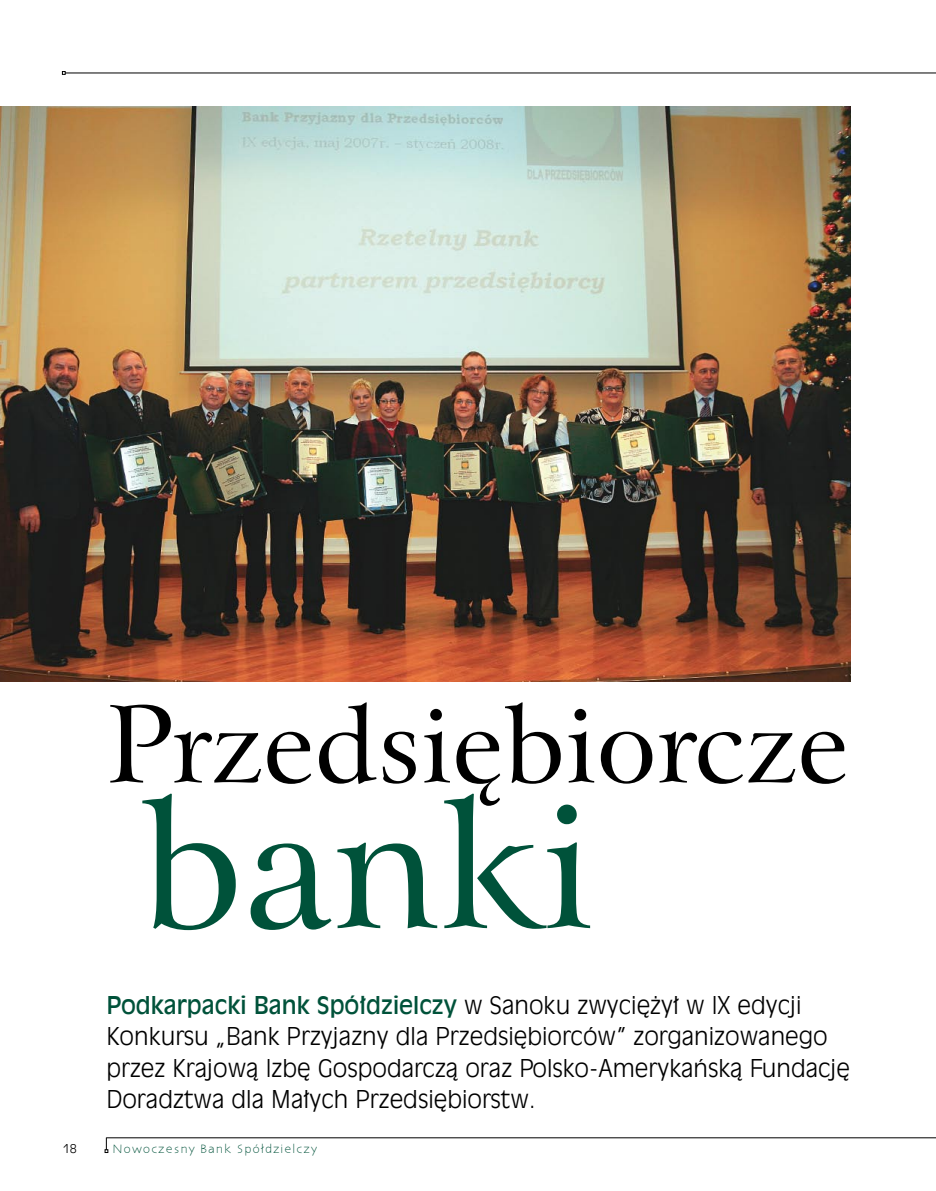
<style>
.page{position:relative;width:936px;height:1191px;background:#fff}
.page>*{position:absolute;margin:0;border:0;box-sizing:border-box;transform-origin:0 0}
.t1{font:178.5px "Arrus EU";color:#00523a}
.t2{font:106.5px "Arrus EU";color:#000}
.t3{font:24px/31.5px "Incised 901 Lt EU";color:#000}
.t4{font:12px "EFN Irbis Light OT";letter-spacing:.1em;color:#00523a}
.t5{font:12px "Incised 901 Lt EU";color:#000}
.s1{font-family:"Incised 901 EU";color:#00523a}
</style>
<div class="page">
<hr style="left:65px;top:73px;width:870px;height:1px;background:#000">
<hr style="left:106px;top:1137px;width:829px;height:1px;background:#000">
<svg style="left:62px;top:71px;width:3px;height:4px"></svg>
<svg style="left:105px;top:1137px;width:3px;height:15px"></svg>
<img style="left:0;top:106px;width:850px;height:575px">
<p class="t2" style="left:106px;top:679px;width:744px">Przedsiębiorcze</p>
<p class="t1" style="left:140px;top:754px;width:455px">banki</p>
<p class="t3" style="left:106px;top:989px;width:745px"><span class="s1">Podkarpacki Bank Spółdzielczy</span> w Sanoku zwyciężył w IX edycji Konkursu „Bank Przyjazny dla Przedsiębiorców” zorganizowanego przez Krajową Izbę Gospodarczą oraz Polsko-Amerykańską Fundację Doradztwa dla Małych Przedsiębiorstw.</p>
<p class="t5" style="left:63px;top:1141px;width:16px">18</p>
<p class="t4" style="left:113px;top:1141px;width:205px">Nowoczesny Bank Spółdzielczy</p>
</div>
